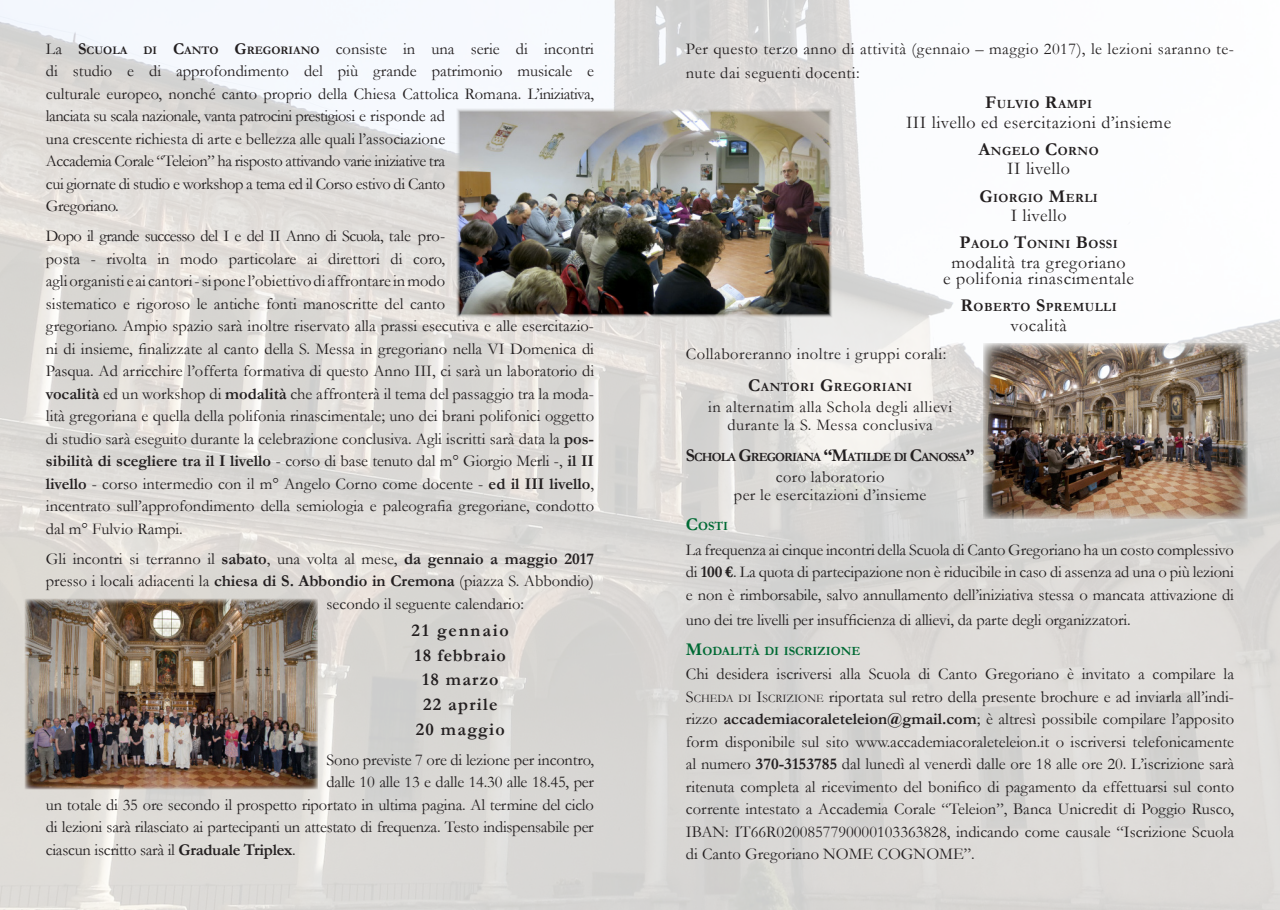
<style>
.page{position:relative;width:1280px;height:910px;background:#fff}
.page>*{position:absolute;margin:0;border:0;box-sizing:border-box;transform-origin:0 0}
.t1{font:18px "Garamond";letter-spacing:.03em;color:#231f20}
.t2{font:700 18px "Garamond";letter-spacing:.07em;color:#231f20}
.t3{font:700 18px "Garamond";letter-spacing:.05em;color:#231f20}
.t4{font:700 18px "Garamond";letter-spacing:.1em;color:#231f20}
.t5{font:16.5px/22.5px "Garamond";color:#231f20;text-align:justify}
.t6{font:16.5px/24.8px "Garamond";letter-spacing:.03em;color:#231f20}
.t7{font:16.5px "Garamond";letter-spacing:.02em;color:#231f20}
.t8{font:700 12.6px "Garamond";letter-spacing:.04em;color:#231f20}
.t9{font:700 12.6px "Garamond";letter-spacing:-.07em;color:#231f20}
.t10{font:700 12.6px "Garamond";color:#006a34}
.t11{font:700 11.55px "Garamond";color:#231f20}
.s1{font-weight:700;font-size:11.55px}
.s2{font-weight:700}
.s3{font-weight:400;font-size:16.5px}
.s4{font-size:16.5px}
.s5{font-size:18px}
.s6{font-style:inherit}
.s7{font-size:11.55px}
</style>
<div class="page">
<img style="left:0;top:0;width:1280px;height:910px">
<img style="left:456px;top:108px;width:376px;height:210px">
<img style="left:24px;top:598px;width:294px;height:191px">
<img style="left:983px;top:343px;width:265px;height:176px">
<p class="t5" style="left:46px;top:37px;width:550px;text-align:right"><span class="s1">DI</span> <span class="s2">C</span><span class="s1">ANTO</span> <span class="s2">G</span><span class="s1">REGORIANO</span> consiste in una serie di incontri<br>di studio e di approfondimento del più grande patrimonio musicale e</p>
<p class="t5" style="left:46px;top:82px;width:550px">culturale europeo, nonché canto proprio della Chiesa Cattolica Romana. L’iniziativa,</p>
<p class="t5" style="left:46px;top:105px;width:401px">lanciata su scala nazionale, vanta patrocini prestigiosi e risponde ad una crescente richiesta di arte e bellezza alle quali l’associazione Accademia Corale “Teleion” ha risposto attivando varie iniziative tra cui giornate di studio e workshop a tema ed il Corso estivo di Canto Gregoriano.</p>
<p class="t5" style="left:46px;top:225px;width:401px">Dopo il grande successo del I e del II Anno di Scuola, tale pro&shy;posta - rivolta in modo particolare ai direttori di coro,</p>
<p class="t5" style="left:46px;top:270px;width:401px">agli organisti e ai cantori - si pone l’obiettivo di affrontare in modo</p>
<p class="t5" style="left:46px;top:292px;width:401px">sistematico e rigoroso le antiche fonti manoscritte del canto</p>
<p class="t5" style="left:46px;top:315px;width:550px">gregoriano. Ampio spazio sarà inoltre riservato alla prassi esecutiva e alle esercitazio&shy;ni di insieme, finalizzate al canto della S. Messa in gregoriano nella VI Domenica di Pasqua. Ad arricchire l’offerta formativa di questo Anno III, ci sarà un laboratorio di <span class="s2">vocalità</span> ed un workshop di <span class="s2">modalità</span> che affronterà il tema del passaggio tra la moda&shy;lità gregoriana e quella della polifonia rinascimentale; uno dei brani polifonici oggetto di studio sarà eseguito durante la celebrazione conclusiva. Agli iscritti sarà data la <span class="s2">pos&shy;sibilità di scegliere tra il I livello</span> - corso di base tenuto dal m° Giorgio Merli -, <span class="s2">il II livello</span> - corso intermedio con il m° Angelo Corno come docente - <span class="s2">ed il III livello</span>, incentrato sull’approfondimento della semiologia e paleografia gregoriane, condotto dal m° Fulvio Rampi.</p>
<p class="t5" style="left:46px;top:547px;width:550px">Gli incontri si terranno il <span class="s2">sabato</span>, una volta al mese, <span class="s2">da gennaio a maggio 2017 </span>presso i locali adiacenti la <span class="s2">chiesa di S. Abbondio in Cremona</span> (piazza S. Abbondio)</p>
<p class="t5" style="left:327px;top:592px;width:199px">secondo il seguente calendario:</p>
<p class="t4" style="left:412px;top:619px;width:99px">21 gennaio</p>
<p class="t3" style="left:415px;top:644px;width:93px">18 febbraio</p>
<p class="t2" style="left:422px;top:669px;width:78px">18 marzo</p>
<p class="t2" style="left:423px;top:694px;width:76px">22 aprile</p>
<p class="t2" style="left:416px;top:718px;width:91px">20 maggio</p>
<p class="t5" style="left:327px;top:748px;width:269px">Sono previste 7 ore di lezione per incontro,</p>
<p class="t5" style="left:327px;top:771px;width:269px">dalle 10 alle 13 e dalle 14.30 alle 18.45, per</p>
<p class="t5" style="left:46px;top:793px;width:549px">un totale di 35 ore secondo il prospetto riportato in ultima pagina. Al termine del ciclo di lezioni sarà rilasciato ai partecipanti un attestato di frequenza. Testo indispensabile per ciascun iscritto sarà il <span class="s2">Graduale Triplex</span>.</p>
<p class="t11" style="left:46px;top:43px;width:83px"><span class="s3">La</span> <span class="s4">S</span>CUOLA</p>
<p class="t6" style="left:686px;top:36px;width:550px">Per questo terzo anno di attività (gennaio – maggio 2017), le lezioni saranno te&shy;nute dai seguenti docenti:</p>
<p class="t8" style="left:985px;top:97px;width:108px"><span class="s5">F</span>ULVIO <span class="s5">R</span>AMPI</p>
<p class="t1" style="left:906px;top:112px;width:267px">III livello ed esercitazioni d’insieme</p>
<p class="t8" style="left:978px;top:143px;width:122px"><span class="s5">A</span>NGELO <span class="s5">C</span>ORNO</p>
<p class="t1" style="left:1007px;top:158px;width:64px">II livello</p>
<p class="t8" style="left:979px;top:190px;width:120px"><span class="s5">G</span>IORGIO <span class="s5">M</span>ERLI</p>
<p class="t1" style="left:1011px;top:205px;width:57px">I livello</p>
<p class="t8" style="left:959px;top:236px;width:160px"><span class="s5">P</span>AOLO <span class="s5">T</span>ONINI <span class="s5">B</span>OSSI</p>
<p class="t1" style="left:951px;top:251px;width:176px">modalità tra gregoriano</p>
<p class="t1" style="left:943px;top:268px;width:192px">e polifonia rinascimentale</p>
<p class="t8" style="left:960px;top:299px;width:158px"><span class="s5">R</span>OBERTO <span class="s5">S</span>PREMULLI</p>
<p class="t1" style="left:1010px;top:314px;width:58px">vocalità</p>
<p class="t6" style="left:686px;top:341px;width:262px">Collaboreranno inoltre i gruppi corali:</p>
<p class="t8" style="left:748px;top:379px;width:165px"><span class="s5">C</span>ANTORI <span class="s5">G</span>REGORIANI</p>
<p class="t6" style="left:708px;top:394px;width:246px">in alternatim alla Schola degli allievi</p>
<p class="t6" style="left:727px;top:412px;width:207px">durante la S. Messa conclusiva</p>
<p class="t9" style="left:686px;top:449px;width:290px"><span class="s5">S</span>CHOLA <span class="s5">G</span>REGORIANA <span class="s5">“M</span>ATILDE DI <span class="s5">C</span>ANOSSA<span class="s5">”</span></p>
<p class="t7" style="left:776px;top:467px;width:110px">coro laboratorio</p>
<p class="t7" style="left:734px;top:485px;width:194px">per le esercitazioni d’insieme</p>
<p class="t10" style="left:686px;top:518px;width:44px"><span class="s5">C</span>OSTI</p>
<p class="t5" style="left:686px;top:538px;width:550px">La frequenza ai cinque incontri della Scuola di Canto Gregoriano ha un costo complessivo di <span class="s2">100 €</span>. La quota di partecipazione non è riducibile in caso di assenza ad una o più lezioni e non è rimborsabile, salvo annullamento dell’iniziativa stessa o mancata attivazione di</p>
<p class="t5" style="left:686px;top:608px;width:446px">uno dei tre livelli per insufficienza di allievi, da parte degli organizzatori.</p>
<p class="t10" style="left:686px;top:643px;width:176px"><span class="s5">M</span>ODALITÀ DI ISCRIZIONE</p>
<p class="t5" style="left:686px;top:663px;width:550px">Chi desidera iscriversi alla Scuola di Canto Gregoriano è invitato a compilare la <span class="s6">S</span><span class="s7">CHEDA DI</span> <span class="s6">I</span><span class="s7">SCRIZIONE</span> riportata sul retro della presente brochure e ad inviarla all’indi&shy;rizzo <span class="s2">accademiacoraleteleion@gmail.com</span>; è altresì possibile compilare l’apposito form disponibile sul sito www.accademiacoraleteleion.it o iscriversi telefonicamente al numero <span class="s2">370-3153785</span> dal lunedì al venerdì dalle ore 18 alle ore 20. L’iscrizione sarà ritenuta completa al ricevimento del bonifico di pagamento da effettuarsi sul conto corrente intestato a Accademia Corale “Teleion”, Banca Unicredit di Poggio Rusco, IBAN: IT66R0200857790000103363828, indicando come causale “Iscrizione Scuola di Canto Gregoriano NOME COGNOME”.</p>
</div>
